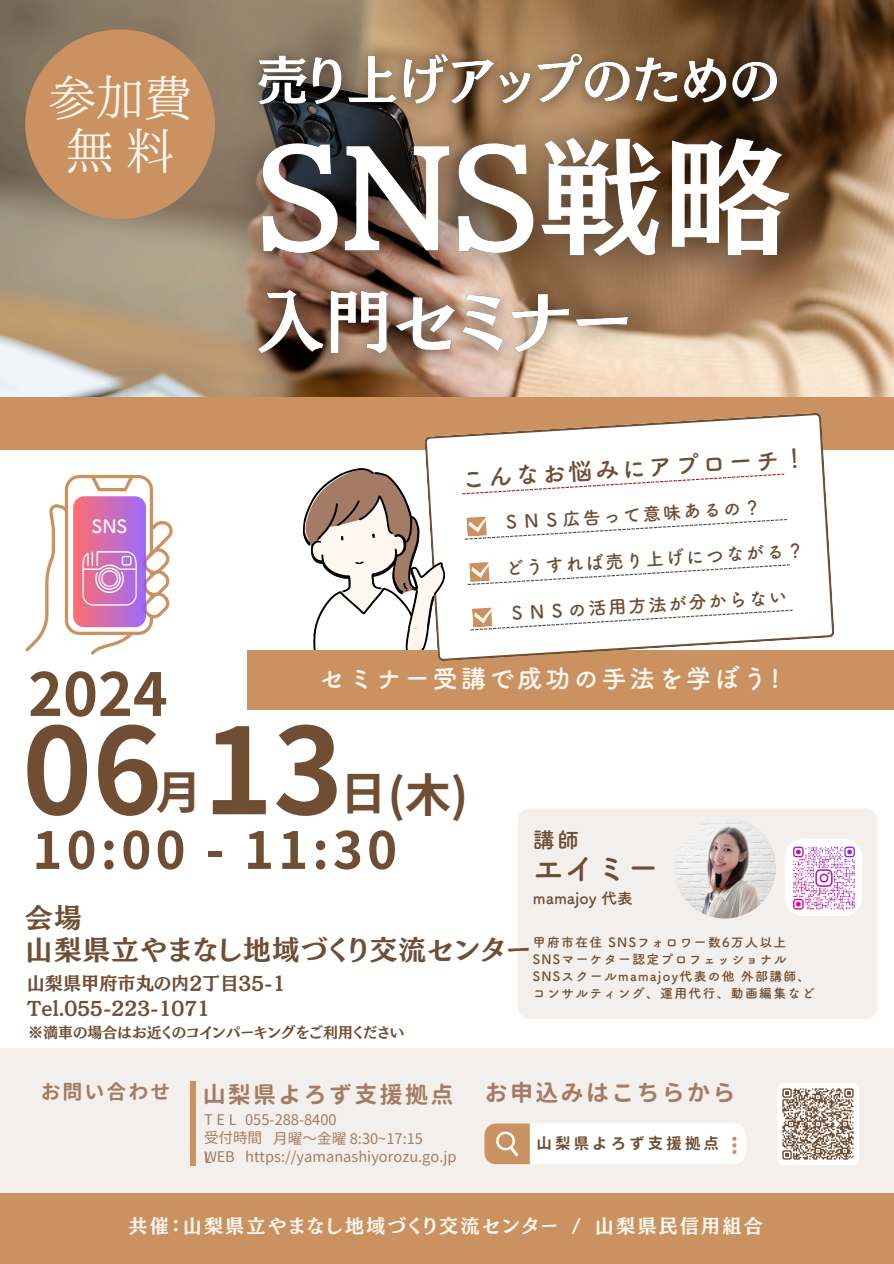
<style>
.page{position:relative;width:894px;height:1264px;background:#fff}
.page>*{position:absolute;margin:0;border:0;box-sizing:border-box;transform-origin:0 0}
.t1{font:700 118.95px "Gen Shin Gothic";color:#6f4e34}
.t2{font:700 59.25px "Gen Shin Gothic";color:#6f4e34}
.t3{font:700 51px "Gen Shin Gothic";letter-spacing:.08em;color:#6f4e34}
.t4{font:48.9px/52.8px "Aozora Mincho";color:#fff7f0;text-align:center}
.t5{font:700 45.9px "Gen Shin Gothic";color:#6f4e34}
.t6{font:31.5px "Canva Tsuku A Rd Gothic Std B";color:#6f4e34}
.t7{font:27.6px "TEST Mode Min B B";letter-spacing:.04em;color:#6f4e34}
.t8{font:25.65px "Canva Tsuku A Rd Gothic Std B";letter-spacing:.1em;color:#fff7f0}
.t9{font:24.3px "Canva Tsuku A Rd Gothic Std B";color:#6f4e34}
.t10{font:700 22.95px "Gen Jyuu Gothic";letter-spacing:.1em;color:#a47c65}
.t11{font:22.05px "Canva Tsuku A Rd Gothic Std B";color:#6f4e34}
.t12{font:700 19.95px "Gen Jyuu Gothic";letter-spacing:.1em;color:#a47c65}
.t13{font:19.2px "TEST Mode Min B B";letter-spacing:.11em;color:#fff7f0}
.t14{font:18.3px "Canva Tsuku A Rd Gothic Std B";color:#6f4e34}
.t15{font:18.15px "TEST Mode Min B B";color:#6f4e34}
.t16{font:18.15px "Canva Tsuku A Rd Gothic Std B";color:#fff7f0}
.t17{font:15.75px "Canva Tsuku A Rd Gothic Std B";color:#6f4e34}
.t18{font:700 15.45px "Gen Jyuu Gothic";letter-spacing:.2em;color:#6f4e34}
.t19{font:15px "TEST Mode Min B B";color:#6f4e34}
.t20{font:14.7px/19.5px "Gen Jyuu Gothic";color:#a47c65}
.t21{font:12.9px "Canva Tsuku A Rd Gothic Std B";letter-spacing:.1em;color:#6f4e34}
</style>
<div class="page">
<img style="left:0;top:0;width:893px;height:397px">
<div style="left:0;top:1048px;width:893px;height:145px;background:#f3efec"></div>
<div style="left:0;top:1193px;width:893px;height:70px;background:#ca9261"></div>
<div style="left:0;top:397px;width:893px;height:52px;background:#ca9261"></div>
<div style="left:25px;top:29px;width:190px;height:190px;background:#ca9261;border-radius:50%"></div>
<div style="left:247px;top:650px;width:646px;height:59px;background:#ca9261"></div>
<svg style="left:424px;top:413px;width:410px;height:248px"></svg>
<svg style="left:462px;top:473px;width:322px;height:21px"></svg>
<svg style="left:465px;top:511px;width:321px;height:28px"></svg>
<svg style="left:467px;top:556px;width:322px;height:29px"></svg>
<svg style="left:470px;top:602px;width:322px;height:28px"></svg>
<svg style="left:303px;top:465px;width:147px;height:196px"></svg>
<div style="left:517px;top:808px;width:360px;height:210px;background:#f3efec;border-radius:12px"></div>
<img style="left:673px;top:816px;width:102px;height:102px;border-radius:50%">
<img style="left:784px;top:838px;width:78px;height:78px;border-radius:19px">
<div style="left:484px;top:1123px;width:261px;height:40px;background:#fff;border-radius:11px"></div>
<svg style="left:484px;top:1123px;width:45px;height:40px;background:#d09f75"></svg>
<svg style="left:732px;top:1136px;width:4px;height:18px"></svg>
<div style="left:190px;top:1080px;width:6px;height:85px;background:#ca9261"></div>
<svg style="left:25px;top:474px;width:148px;height:180px"></svg>
<img style="left:777px;top:1083px;width:81px;height:81px">
<img style="left:228px;top:316px;width:429px;height:71px">
<img style="left:208px;top:88px;width:635px;height:228px">
<img style="left:235px;top:32px;width:565px;height:97px">
<p class="t4" style="left:48px;top:71px;width:146px">参加費無料</p>
<p class="t16" style="left:92px;top:517px;width:37px">SNS</p>
<p class="t2" style="left:28px;top:652px;width:141px">2024</p>
<h3 class="t9" style="left:460px;top:465px;width:347px;rotate:-3deg">こんなお悩みにアプローチ！</h3>
<p class="t14" style="left:502px;top:512px;width:261px;rotate:-3deg">ＳＮＳ広告って意味あるの？</p>
<p class="t14" style="left:504px;top:557px;width:301px;rotate:-3deg">どうすれば売り上げにつながる？</p>
<p class="t14" style="left:507px;top:603px;width:281px;rotate:-3deg">ＳＮＳの活用方法が分からない</p>
<p class="t8" style="left:320px;top:665px;width:461px">セミナー受講で成功の手法を学ぼう!</p>
<p class="t1" style="left:22px;top:686px;width:322px">06 13</p>
<p class="t3" style="left:32px;top:814px;width:366px">10:00 - 11:30</p>
<h6 class="t5" style="left:156px;top:759px;width:47px">月</h6>
<p class="t5" style="left:340px;top:762px;width:129px">日(木)</p>
<p class="t11" style="left:532px;top:828px;width:48px">講師</p>
<p class="t6" style="left:532px;top:852px;width:127px">エイミー</p>
<p class="t17" style="left:532px;top:889px;width:101px">mamajoy 代表</p>
<p class="t7" style="left:25px;top:903px;width:58px">会場</p>
<p class="t7" style="left:25px;top:935px;width:506px">山梨県立やまなし地域づくり交流センター</p>
<p class="t15" style="left:27px;top:973px;width:260px">山梨県甲府市丸の内2丁目 35-1</p>
<p class="t15" style="left:27px;top:998px;width:185px">Tel.055-223-1071</p>
<p class="t21" style="left:532px;top:935px;width:255px">甲府市在住 SNSフォロワー数6万人以上</p>
<p class="t21" style="left:532px;top:952px;width:255px">SNSマーケター認定プロフェッショナル</p>
<p class="t21" style="left:532px;top:969px;width:279px">SNSスクールmamajoy代表の他外部講師、</p>
<p class="t21" style="left:532px;top:986px;width:283px">コンサルティング、運用代行、動画編集など</p>
<p class="t19" style="left:28px;top:1024px;width:378px">※満車の場合はお近くのコインパーキングをご利用ください</p>
<h5 class="t12" style="left:41px;top:1077px;width:131px">お問い合わせ</h5>
<p class="t10" style="left:202px;top:1077px;width:252px">山梨県よろず支援拠点</p>
<p class="t10" style="left:484px;top:1075px;width:252px">お申込みはこちらから</p>
<p class="t20" style="left:204px;top:1109px;width:34px">TEL</p>
<p class="t20" style="left:245px;top:1109px;width:93px">055-288-8400</p>
<p class="t20" style="left:204px;top:1127px;width:59px">受付時間<br>L</p>
<p class="t20" style="left:273px;top:1128px;width:151px">月曜～金曜 8:30~17:15</p>
<p class="t18" style="left:536px;top:1132px;width:184px">山梨県よろず支援拠点</p>
<p class="t20" style="left:204px;top:1146px;width:32px">WEB</p>
<p class="t20" style="left:245px;top:1146px;width:213px">https://yamanashiyorozu.go.jp</p>
<p class="t13" style="left:128px;top:1216px;width:635px">共催：山梨県立やまなし地域づくり交流センター / 山梨県民信用組合</p>
</div>
